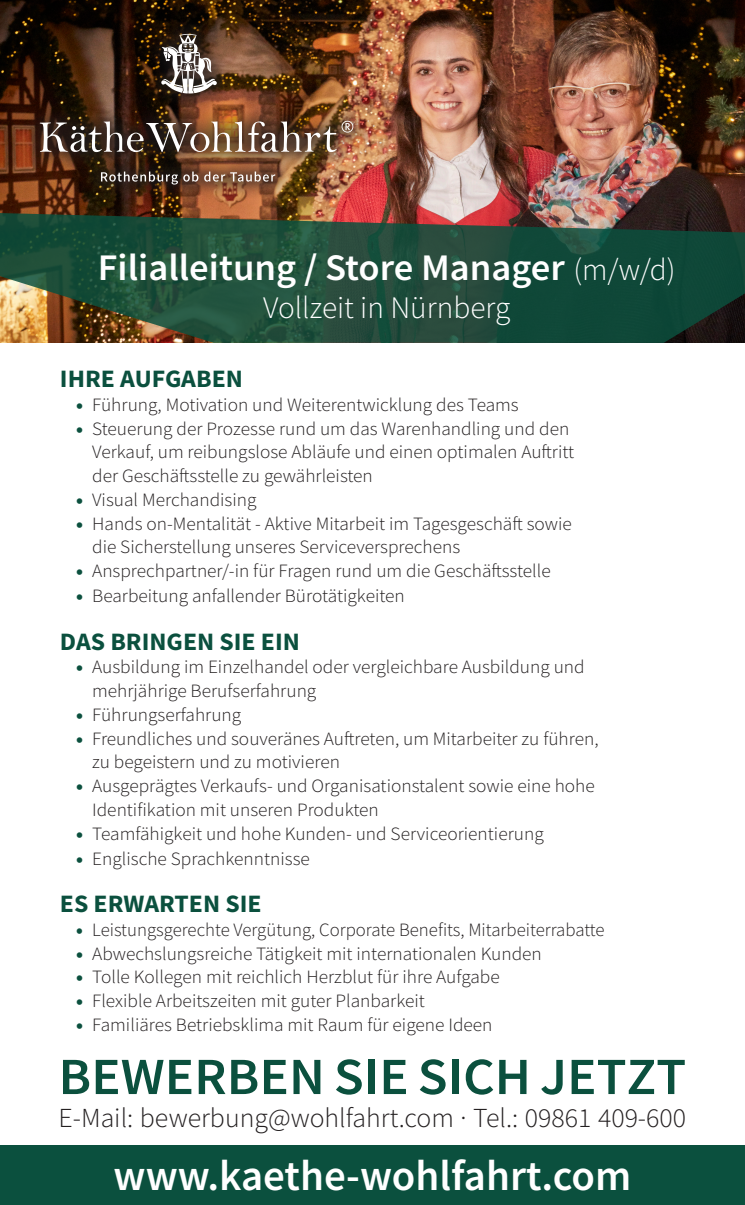
<style>
.page{position:relative;width:745px;height:1205px;background:#fff}
.page>*{position:absolute;margin:0;border:0;box-sizing:border-box;transform-origin:0 0}
.t1{font:600 52.25px "Source Sans Pro";color:#0b503e;scale:1.05 1}
.t2{font:600 42.88px "Source Sans Pro";color:#fff}
.t3{font:600 37.5px "Source Sans Pro";color:#fff}
.t4{font:300 31.25px "Source Sans Pro";color:#fff}
.t5{font:300 27.5px "Source Sans Pro";color:#231f20}
.t6{font:700 25px "Source Sans Pro";color:#0b503e}
.t7{font:300 18.75px/23.8px "Source Sans Pro";color:#231f20}
.s1{font-weight:300;font-size:31.25px}
.s2{font-weight:900;color:#0b503e}
</style>
<div class="page">
<div style="left:0;top:1146px;width:744px;height:59px;background:#0b503e"></div>
<img style="left:0;top:0;width:744px;height:213px">
<svg style="left:0;top:213px;width:744px;height:130px;background:#2e4e3a"></svg>
<div style="left:23px;top:16px;width:347px;height:186px;background:#231f20;opacity:.75"></div>
<svg style="left:101px;top:172px;width:174px;height:13px;background:#755e51"></svg>
<img style="left:40px;top:121px;width:313px;height:31px">
<svg style="left:161px;top:34px;width:56px;height:59px"></svg>
<p class="t3" style="left:98px;top:243px;width:578px">Filialleitung / Store Manager <span class="s1">(m/w/d)</span></p>
<p class="t4" style="left:263px;top:288px;width:248px">Vollzeit in Nürnberg</p>
<p class="t6" style="left:60px;top:362px;width:184px">IHRE AUFGABEN</p>
<p class="t7" style="left:76px;top:393px;width:444px"><span class="s2">•</span> Führung, Motivation und Weiterentwicklung des Teams</p>
<p class="t7" style="left:92px;top:416px;width:483px;text-indent:-16px"><span class="s2">•</span> Steuerung der Prozesse rund um das Warenhandling und den<br>Verkauf, um reibungslose Abläufe und einen optimalen Auftritt der Geschäftsstelle zu gewährleisten</p>
<p class="t7" style="left:76px;top:488px;width:182px"><span class="s2">•</span> Visual Merchandising</p>
<p class="t7" style="left:92px;top:511px;width:481px;text-indent:-16px"><span class="s2">•</span> Hands on-Mentalität - Aktive Mitarbeit im Tagesgeschäft sowie die Sicherstellung unseres Serviceversprechens</p>
<p class="t7" style="left:76px;top:559px;width:476px"><span class="s2">•</span> Ansprechpartner/-in für Fragen rund um die Geschäftsstelle</p>
<p class="t7" style="left:76px;top:584px;width:330px"><span class="s2">•</span> Bearbeitung anfallender Bürotätigkeiten</p>
<p class="t6" style="left:60px;top:624px;width:241px">DAS BRINGEN SIE EIN</p>
<p class="t7" style="left:92px;top:655px;width:494px;text-indent:-16px"><span class="s2">•</span> Ausbildung im Einzelhandel oder vergleichbare Ausbildung und mehrjährige Berufserfahrung</p>
<p class="t7" style="left:76px;top:703px;width:167px"><span class="s2">•</span> Führungserfahrung</p>
<p class="t7" style="left:92px;top:726px;width:507px;text-indent:-16px"><span class="s2">•</span> Freundliches und souveränes Auftreten, um Mitarbeiter zu führen, zu begeistern und zu motivieren</p>
<p class="t7" style="left:92px;top:774px;width:504px;text-indent:-16px"><span class="s2">•</span> Ausgeprägtes Verkaufs- und Organisationstalent sowie eine hohe<br>Identifikation mit unseren Produkten</p>
<p class="t7" style="left:76px;top:821px;width:469px"><span class="s2">•</span> Teamfähigkeit und hohe Kunden- und Serviceorientierung</p>
<p class="t7" style="left:76px;top:846px;width:235px"><span class="s2">•</span> Englische Sprachkenntnisse</p>
<p class="t6" style="left:60px;top:887px;width:203px">ES ERWARTEN SIE</p>
<p class="t7" style="left:76px;top:918px;width:529px"><span class="s2">•</span> Leistungsgerechte Vergütung, Corporate Benefits, Mitarbeiterrabatte</p>
<p class="t7" style="left:76px;top:941px;width:467px"><span class="s2">•</span> Abwechslungsreiche Tätigkeit mit internationalen Kunden</p>
<p class="t7" style="left:76px;top:965px;width:425px"><span class="s2">•</span> Tolle Kollegen mit reichlich Herzblut für ihre Aufgabe</p>
<p class="t7" style="left:76px;top:989px;width:350px"><span class="s2">•</span> Flexible Arbeitszeiten mit guter Planbarkeit</p>
<p class="t7" style="left:76px;top:1013px;width:418px"><span class="s2">•</span> Familiäres Betriebsklima mit Raum für eigene Ideen</p>
<p class="t1" style="left:58px;top:1042px;width:599px">BEWERBEN SIE SICH JETZT</p>
<p class="t5" style="left:58px;top:1101px;width:629px">E-Mail: bewerbung@wohlfahrt.com · Tel.: 09861 409-600</p>
<p class="t2" style="left:113px;top:1147px;width:519px">www.kaethe-wohlfahrt.com</p>
</div>
